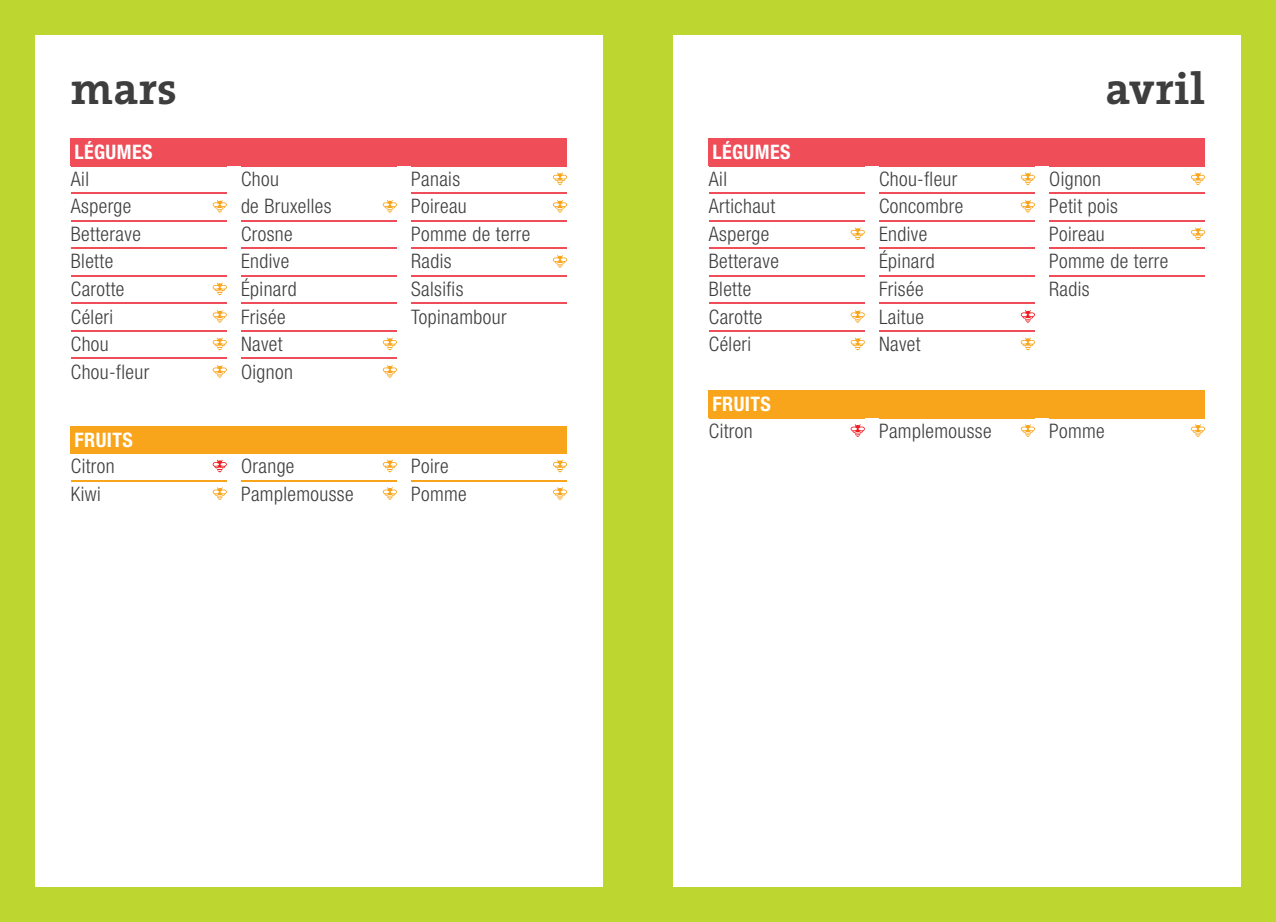
<style>
.page{position:relative;width:1276px;height:922px;background:#fff}
.page>*{position:absolute;margin:0;border:0;box-sizing:border-box;transform-origin:0 0}
.t1{font:700 45px "The Serif";letter-spacing:.01em;color:#3e3e3f}
.t2{font:300 condensed 20px/27.5px "Helvetica Neue LT";letter-spacing:.02em;color:#3e3e3f}
.t3{font:700 condensed 20px "Helvetica Neue LT";letter-spacing:.02em;color:#fff}
</style>
<div class="page">
<div style="left:0;top:0;width:638px;height:921px;background:#bed630"></div>
<div style="left:638px;top:0;width:638px;height:921px;background:#bed630"></div>
<div style="left:35px;top:35px;width:567px;height:851px;background:#fff"></div>
<div style="left:673px;top:35px;width:567px;height:851px;background:#fff"></div>
<div style="left:71px;top:139px;width:496px;height:27px;background:#ef4d58"></div>
<hr style="left:71px;top:193px;width:156px;height:1px;background:#ef4d58">
<hr style="left:71px;top:220px;width:156px;height:1px;background:#ef4d58">
<hr style="left:71px;top:248px;width:156px;height:1px;background:#ef4d58">
<hr style="left:71px;top:275px;width:156px;height:1px;background:#ef4d58">
<hr style="left:71px;top:303px;width:156px;height:1px;background:#ef4d58">
<hr style="left:71px;top:330px;width:156px;height:1px;background:#ef4d58">
<hr style="left:71px;top:358px;width:156px;height:1px;background:#ef4d58">
<svg style="left:213px;top:200px;width:14px;height:12px"></svg>
<svg style="left:213px;top:282px;width:14px;height:13px"></svg>
<svg style="left:213px;top:310px;width:14px;height:12px"></svg>
<svg style="left:213px;top:337px;width:14px;height:13px"></svg>
<svg style="left:213px;top:365px;width:14px;height:12px"></svg>
<hr style="left:241px;top:220px;width:156px;height:1px;background:#ef4d58">
<hr style="left:241px;top:248px;width:156px;height:1px;background:#ef4d58">
<hr style="left:241px;top:275px;width:156px;height:1px;background:#ef4d58">
<hr style="left:241px;top:303px;width:156px;height:1px;background:#ef4d58">
<hr style="left:241px;top:330px;width:156px;height:1px;background:#ef4d58">
<hr style="left:241px;top:358px;width:156px;height:1px;background:#ef4d58">
<svg style="left:383px;top:200px;width:14px;height:12px"></svg>
<svg style="left:383px;top:337px;width:14px;height:13px"></svg>
<svg style="left:383px;top:365px;width:14px;height:12px"></svg>
<hr style="left:411px;top:193px;width:156px;height:1px;background:#ef4d58">
<hr style="left:411px;top:220px;width:156px;height:1px;background:#ef4d58">
<hr style="left:411px;top:248px;width:156px;height:1px;background:#ef4d58">
<hr style="left:411px;top:275px;width:156px;height:1px;background:#ef4d58">
<hr style="left:411px;top:303px;width:156px;height:1px;background:#ef4d58">
<svg style="left:553px;top:172px;width:14px;height:13px"></svg>
<svg style="left:553px;top:200px;width:14px;height:12px"></svg>
<svg style="left:553px;top:255px;width:14px;height:12px"></svg>
<div style="left:71px;top:426px;width:496px;height:27px;background:#f9a51b"></div>
<hr style="left:71px;top:480px;width:156px;height:1px;background:#f9a51b">
<svg style="left:213px;top:459px;width:14px;height:13px"></svg>
<svg style="left:213px;top:487px;width:14px;height:12px"></svg>
<hr style="left:241px;top:480px;width:156px;height:1px;background:#f9a51b">
<svg style="left:383px;top:459px;width:14px;height:13px"></svg>
<svg style="left:383px;top:487px;width:14px;height:12px"></svg>
<hr style="left:411px;top:480px;width:156px;height:1px;background:#f9a51b">
<svg style="left:553px;top:459px;width:14px;height:13px"></svg>
<svg style="left:553px;top:487px;width:14px;height:12px"></svg>
<div style="left:709px;top:139px;width:496px;height:27px;background:#ef4d58"></div>
<hr style="left:709px;top:193px;width:156px;height:1px;background:#ef4d58">
<hr style="left:709px;top:220px;width:156px;height:1px;background:#ef4d58">
<hr style="left:709px;top:248px;width:156px;height:1px;background:#ef4d58">
<hr style="left:709px;top:275px;width:156px;height:1px;background:#ef4d58">
<hr style="left:709px;top:303px;width:156px;height:1px;background:#ef4d58">
<hr style="left:709px;top:330px;width:156px;height:1px;background:#ef4d58">
<svg style="left:850px;top:227px;width:15px;height:13px"></svg>
<svg style="left:850px;top:310px;width:15px;height:12px"></svg>
<svg style="left:850px;top:337px;width:15px;height:13px"></svg>
<hr style="left:879px;top:193px;width:156px;height:1px;background:#ef4d58">
<hr style="left:879px;top:220px;width:156px;height:1px;background:#ef4d58">
<hr style="left:879px;top:248px;width:156px;height:1px;background:#ef4d58">
<hr style="left:879px;top:275px;width:156px;height:1px;background:#ef4d58">
<hr style="left:879px;top:303px;width:156px;height:1px;background:#ef4d58">
<hr style="left:879px;top:330px;width:156px;height:1px;background:#ef4d58">
<svg style="left:1020px;top:172px;width:15px;height:13px"></svg>
<svg style="left:1020px;top:200px;width:15px;height:12px"></svg>
<svg style="left:1020px;top:310px;width:15px;height:12px"></svg>
<svg style="left:1020px;top:337px;width:15px;height:13px"></svg>
<hr style="left:1049px;top:193px;width:156px;height:1px;background:#ef4d58">
<hr style="left:1049px;top:220px;width:156px;height:1px;background:#ef4d58">
<hr style="left:1049px;top:248px;width:156px;height:1px;background:#ef4d58">
<hr style="left:1049px;top:275px;width:156px;height:1px;background:#ef4d58">
<svg style="left:1191px;top:172px;width:14px;height:13px"></svg>
<svg style="left:1191px;top:227px;width:14px;height:13px"></svg>
<div style="left:709px;top:390px;width:496px;height:28px;background:#f9a51b"></div>
<svg style="left:850px;top:424px;width:15px;height:13px"></svg>
<svg style="left:1020px;top:424px;width:15px;height:13px"></svg>
<svg style="left:1191px;top:424px;width:14px;height:13px"></svg>
<h1 class="t1" style="left:71px;top:51px;width:108px">mars</h1>
<p class="t3" style="left:74px;top:140px;width:79px">LÉGUMES</p>
<p class="t2" style="left:71px;top:165px;width:80px">Ail<br>Asperge<br>Betterave<br>Blette<br>Carotte<br>Céleri<br>Chou<br>Chou-fleur</p>
<p class="t2" style="left:241px;top:165px;width:92px">Chou<br>de Bruxelles<br>Crosne<br>Endive<br>Épinard<br>Frisée<br>Navet<br>Oignon</p>
<p class="t2" style="left:411px;top:165px;width:121px">Panais<br>Poireau<br>Pomme de terre<br>Radis<br>Salsifis<br>Topinambour</p>
<p class="t3" style="left:74px;top:427px;width:60px">FRUITS</p>
<p class="t2" style="left:71px;top:452px;width:45px">Citron<br>Kiwi</p>
<p class="t2" style="left:241px;top:452px;width:114px">Orange<br>Pamplemousse</p>
<p class="t2" style="left:411px;top:452px;width:57px">Poire<br>Pomme</p>
<h1 class="t1" style="left:1105px;top:51px;width:101px">avril</h1>
<p class="t3" style="left:712px;top:140px;width:79px">LÉGUMES</p>
<p class="t2" style="left:709px;top:165px;width:71px">Ail<br>Artichaut<br>Asperge<br>Betterave<br>Blette<br>Carotte<br>Céleri</p>
<p class="t2" style="left:879px;top:165px;width:86px">Chou-fleur<br>Concombre<br>Endive<br>Épinard<br>Frisée<br>Laitue<br>Navet</p>
<p class="t2" style="left:1049px;top:165px;width:121px">Oignon<br>Petit pois<br>Poireau<br>Pomme de terre<br>Radis</p>
<p class="t3" style="left:712px;top:392px;width:60px">FRUITS</p>
<p class="t2" style="left:709px;top:416px;width:45px">Citron</p>
<p class="t2" style="left:879px;top:416px;width:114px">Pamplemousse</p>
<p class="t2" style="left:1049px;top:416px;width:57px">Pomme</p>
</div>
